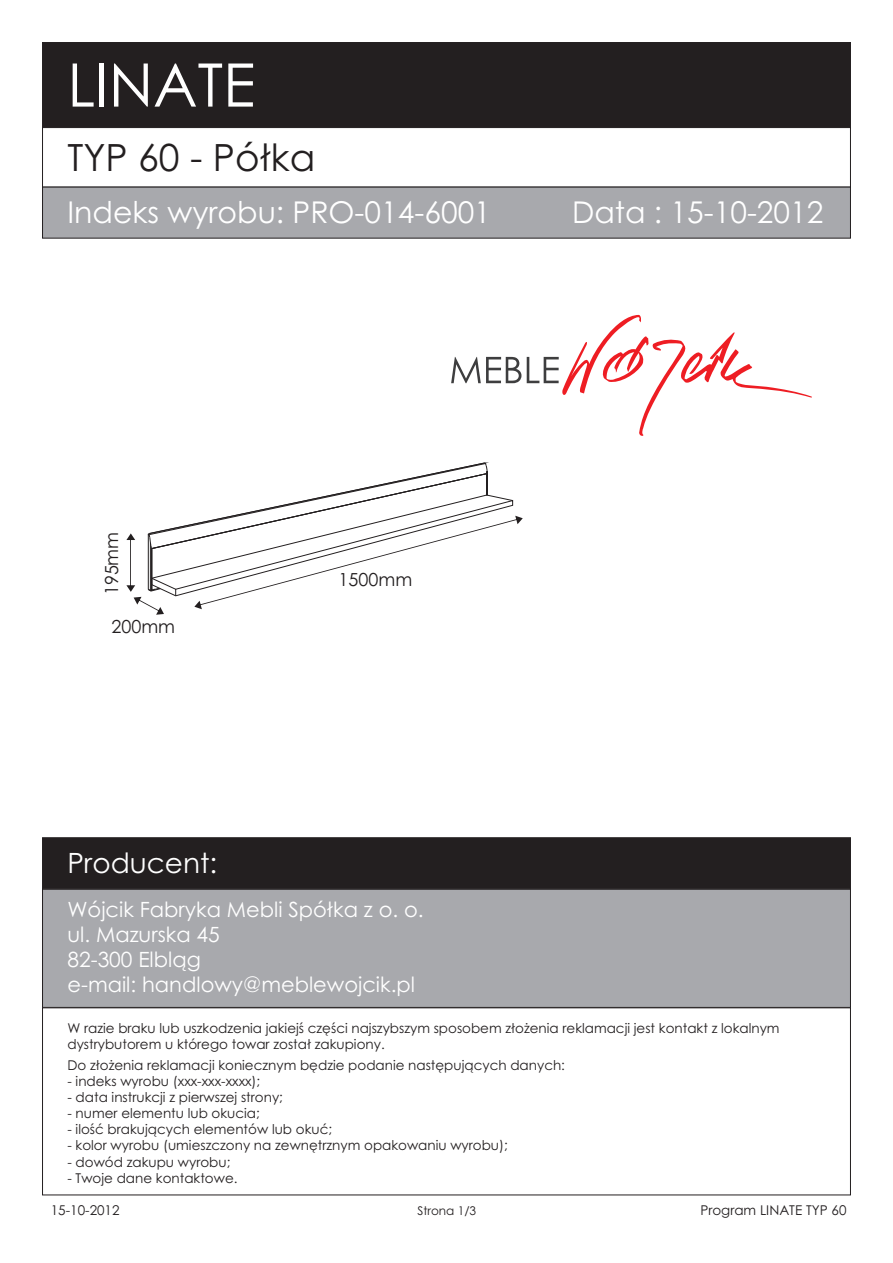
<style>
.page{position:relative;width:893px;height:1263px;background:#fff}
.page>*{position:absolute;margin:0;border:0;box-sizing:border-box;transform-origin:0 0}
.t1{font:60px "Century Gothic";color:#fff}
.t2{font:37.5px "Century Gothic";color:#231f20}
.t3{font:30px "Century Gothic";color:#fff}
.t4{font:27.9px "Century Gothic";color:#fff}
.t5{font:21px/25px "Century Gothic";color:#fff}
.t6{font:18px "Century Gothic";color:#231f20}
.t7{font:13.5px/16px "Century Gothic";color:#231f20}
.t8{font:12px "Century Gothic";color:#231f20}
</style>
<div class="page">
<div style="left:42px;top:890px;width:809px;height:117px;background:#a8a9ad"></div>
<div style="left:42px;top:42px;width:809px;height:85px;background:#231f20"></div>
<svg style="left:42px;top:127px;width:809px;height:59px"></svg>
<svg style="left:42px;top:186px;width:809px;height:53px;background:#a3a3a7"></svg>
<div style="left:42px;top:837px;width:809px;height:53px;background:#231f20"></div>
<svg style="left:42px;top:1007px;width:809px;height:189px"></svg>
<svg style="left:451px;top:357px;width:70px;height:26px"></svg>
<svg style="left:527px;top:314px;width:285px;height:122px"></svg>
<svg style="left:126px;top:462px;width:397px;height:153px"></svg>
<h1 class="t1" style="left:67px;top:62px;width:189px">LINATE</h1>
<h2 class="t2" style="left:67px;top:143px;width:249px">TYP 60 - Pó³ka</h2>
<h3 class="t3" style="left:67px;top:201px;width:425px">Indeks wyrobu: PRO-014-6001</h3>
<h3 class="t3" style="left:572px;top:201px;width:253px">Data : 15-10-2012</h3>
<h3 class="t6" style="left:105px;top:595px;width:65px;rotate:-90deg">195mm</h3>
<h3 class="t6" style="left:111px;top:620px;width:65px">200mm</h3>
<h3 class="t4" style="left:67px;top:852px;width:151px">Producent:</h3>
<h3 class="t6" style="left:339px;top:572px;width:75px">1500mm</h3>
<h3 class="t5" style="left:67px;top:898px;width:358px">Wójcik Fabryka Mebli Spó³ka z o. o. ul. Mazurska 45<br>82-300 Elbl¹g<br>e-mail: handlowy@meblewojcik.pl</h3>
<p class="t7" style="left:67px;top:1021px;width:714px">W razie braku lub uszkodzenia jakiejœ czêœci najszybszym sposobem z³o¿enia reklamacji jest kontakt z lokalnym dystrybutorem u którego towar zosta³ zakupiony.</p>
<p class="t7" style="left:67px;top:1058px;width:499px">Do z³o¿enia reklamacji koniecznym bêdzie podanie nastêpuj¹cych danych:</p>
<p class="t7" style="left:67px;top:1074px;width:194px">- indeks wyrobu (xxx-xxx-xxxx);</p>
<p class="t7" style="left:67px;top:1090px;width:217px">- data instrukcji z pierwszej strony;</p>
<p class="t7" style="left:67px;top:1106px;width:194px">- numer elementu lub okucia;</p>
<p class="t7" style="left:67px;top:1123px;width:266px">- iloœæ brakuj¹cych elementów lub okuæ;</p>
<p class="t7" style="left:67px;top:1139px;width:442px">- kolor wyrobu (umieszczony na zewnêtrznym opakowaniu wyrobu);</p>
<p class="t7" style="left:67px;top:1155px;width:164px">- dowód zakupu wyrobu;</p>
<p class="t7" style="left:67px;top:1171px;width:172px">- Twoje dane kontaktowe.</p>
<p class="t8" style="left:417px;top:1206px;width:60px">Strona 1/3</p>
<p class="t7" style="left:700px;top:1203px;width:148px">Program LINATE TYP 60</p>
<p class="t7" style="left:51px;top:1203px;width:70px">15-10-2012</p>
</div>
